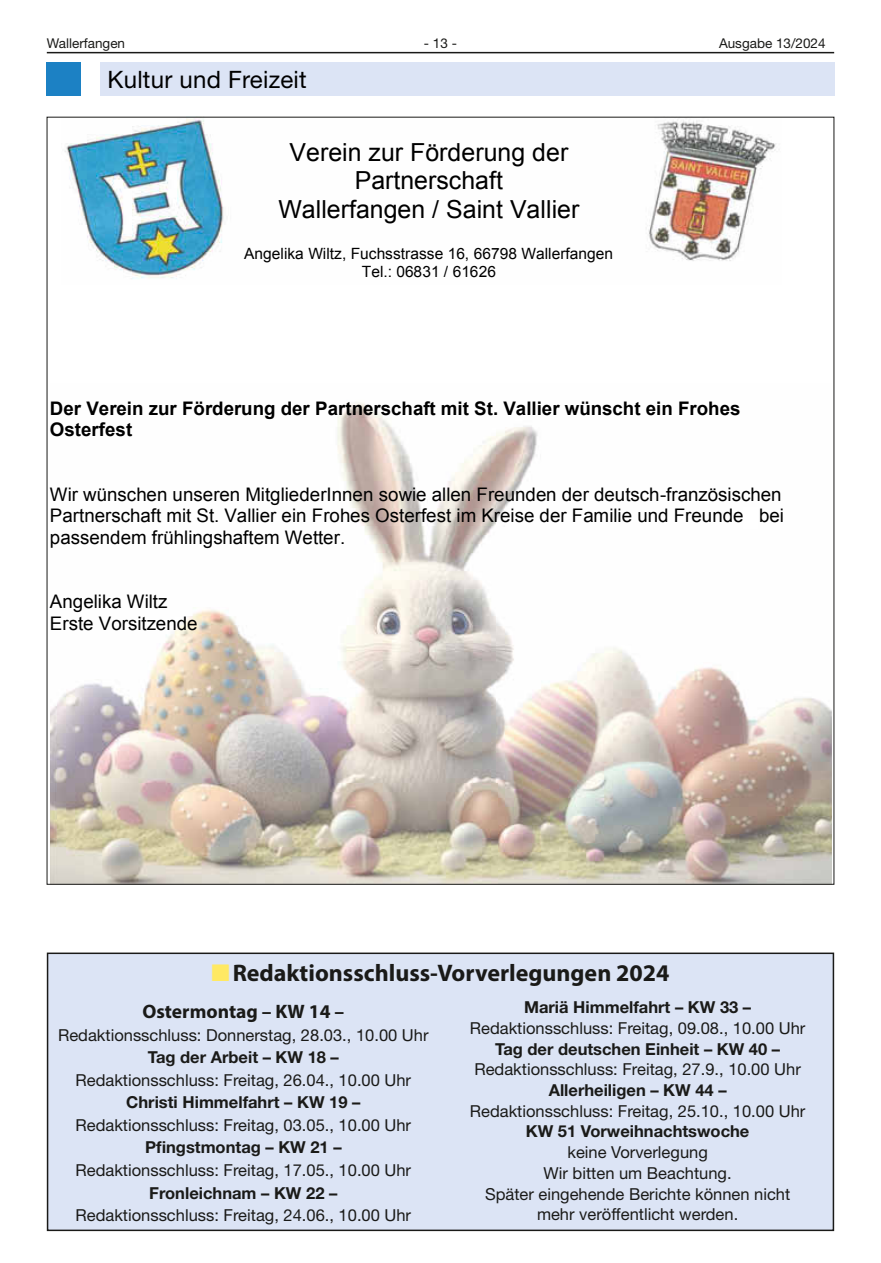
<style>
.page{position:relative;width:881px;height:1263px;background:#fff}
.page>*{position:absolute;margin:0;border:0;box-sizing:border-box;transform-origin:0 0}
.t1{font:24.9px/28.7px "Arial";color:#000;text-align:center}
.t2{font:700 24px "Myriad Pro";color:#1a1a18}
.t3{font:24px "Helvetica Neue";letter-spacing:.01em;color:#000}
.t4{font:700 19.5px "Myriad Pro";color:#1a1a18}
.t5{font:18.75px/21.5px "Arial";color:#000}
.t6{font:700 18.75px/21.5px "Arial";color:#000}
.t7{font:16.5px/20.7px "Helvetica Neue LT";color:#1a1a18;text-align:center}
.t8{font:700 16.5px "Helvetica Neue LT";color:#1a1a18}
.t9{font:15.45px/18px "Arial";color:#000;text-align:center}
.t10{font:13.5px "Helvetica Neue LT";color:#1a1a18}
.s1{color:#ffe963}
</style>
<div class="page">
<hr style="left:47px;top:52px;width:786px;height:1px;background:#1a1a18">
<div style="left:47px;top:62px;width:34px;height:34px;background:#1c81c4"></div>
<div style="left:100px;top:62px;width:733px;height:34px;background:#dce4f5"></div>
<img style="left:65px;top:119px;width:711px;height:160px">
<img style="left:50px;top:402px;width:781px;height:480px">
<div style="left:742px;top:507px;width:15px;height:21px;background:#fff"></div>
<div style="left:48px;top:953px;width:785px;height:277px;background:#dce4f5"></div>
<div style="left:47px;top:952px;width:786px;height:279px;border:2px solid #1a1a18"></div>
<p class="t10" style="left:47px;top:35px;width:80px">Wallerfangen</p>
<p class="t10" style="left:424px;top:35px;width:35px">- 13 -</p>
<p class="t10" style="left:718px;top:35px;width:108px">Ausgabe 13/2024</p>
<h2 class="t3" style="left:107px;top:65px;width:201px">Kultur und Freizeit</h2>
<h1 class="t1" style="left:278px;top:138px;width:302px">Verein zur Förderung der<br>Partnerschaft<br>Wallerfangen / Saint Vallier</h1>
<p class="t9" style="left:244px;top:245px;width:370px">Angelika Wiltz, Fuchsstrasse 16, 66798 Wallerfangen<br>Tel.: 06831 / 61626</p>
<p class="t6" style="left:50px;top:398px;width:691px">Der Verein zur Förderung der Partnerschaft mit St. Vallier wünscht ein Frohes<br>Osterfest</p>
<p class="t5" style="left:50px;top:484px;width:735px">Wir wünschen unseren MitgliederInnen sowie allen Freunden der deutsch-französischen<br>Partnerschaft mit St. Vallier ein Frohes Osterfest im Kreise der Familie und Freunden bei passendem frühlingshaftem Wetter.</p>
<p class="t5" style="left:50px;top:591px;width:149px">Angelika Wiltz<br>Erste Vorsitzende</p>
<h2 class="t2" style="left:211px;top:957px;width:459px"><span class="s1">■</span>Redaktionsschluss-Vorverlegungen 2024</h2>
<p class="t4" style="left:142px;top:999px;width:203px">Ostermontag – KW 14 –</p>
<p class="t7" style="left:58px;top:1024px;width:372px">Redaktionsschluss: Donnerstag, 28.03., 10.00 Uhr</p>
<p class="t8" style="left:148px;top:1047px;width:192px">Tag der Arbeit – KW 18 –</p>
<p class="t7" style="left:75px;top:1069px;width:337px">Redaktionsschluss: Freitag, 26.04., 10.00 Uhr</p>
<p class="t8" style="left:126px;top:1092px;width:235px">Christi Himmelfahrt – KW 19 –</p>
<p class="t7" style="left:75px;top:1114px;width:337px">Redaktionsschluss: Freitag, 03.05., 10.00 Uhr</p>
<p class="t8" style="left:145px;top:1137px;width:198px">Pfingstmontag – KW 21 –</p>
<p class="t7" style="left:75px;top:1159px;width:337px">Redaktionsschluss: Freitag, 17.05., 10.00 Uhr</p>
<p class="t8" style="left:149px;top:1182px;width:189px">Fronleichnam – KW 22 –</p>
<p class="t7" style="left:75px;top:1204px;width:337px">Redaktionsschluss: Freitag, 24.06., 10.00 Uhr</p>
<p class="t8" style="left:524px;top:997px;width:228px">Mariä Himmelfahrt – KW 33 –</p>
<p class="t7" style="left:469px;top:1017px;width:337px">Redaktionsschluss: Freitag, 09.08., 10.00 Uhr</p>
<p class="t8" style="left:495px;top:1038px;width:286px">Tag der deutschen Einheit – KW 40 –</p>
<p class="t7" style="left:474px;top:1059px;width:328px">Redaktionsschluss: Freitag, 27.9., 10.00 Uhr</p>
<p class="t8" style="left:548px;top:1080px;width:179px">Allerheiligen – KW 44 –</p>
<p class="t7" style="left:469px;top:1100px;width:337px">Redaktionsschluss: Freitag, 25.10., 10.00 Uhr</p>
<p class="t8" style="left:525px;top:1121px;width:225px">KW 51 Vorweihnachtswoche</p>
<p class="t7" style="left:485px;top:1142px;width:307px">keine Vorverlegung<br>Wir bitten um Beachtung.<br>Später eingehende Berichte können nicht mehr veröffentlicht werden.</p>
</div>
